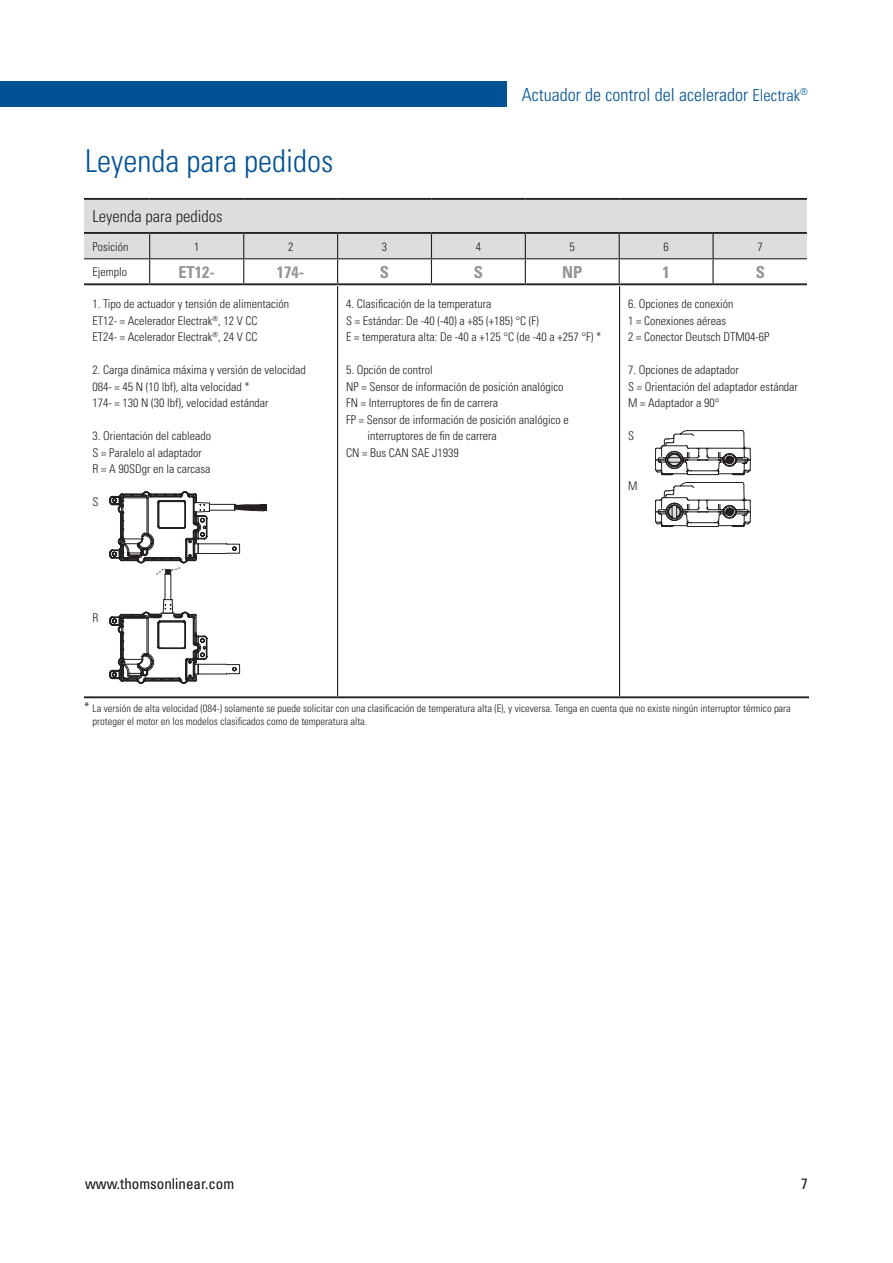
<style>
.page{position:relative;width:893px;height:1263px;background:#fff}
.page>*{position:absolute;margin:0;border:0;box-sizing:border-box;transform-origin:0 0}
.t1{font:300 condensed 31.5px "Univers";color:#005294}
.t2{font:300 condensed 18px "Univers";color:#005294}
.t3{font:300 condensed 16.5px "Univers";color:#231f20}
.t4{font:700 condensed 16.5px "Univers";color:#939598}
.t5{font:condensed 15px "Univers";color:#0c131a}
.t6{font:condensed 15px "Univers";color:#231f20}
.t7{font:300 condensed 12px/16.5px "Univers";color:#231f20}
.t8{font:300 condensed 10.5px/12.6px "Univers";color:#231f20}
.s1{font-size:16.5px}
.s2{font-size:13.5px}
</style>
<div class="page">
<div style="left:0;top:81px;width:507px;height:26px;background:#005294"></div>
<hr style="left:84px;top:198px;width:66px;height:2px;background:#231f20">
<hr style="left:150px;top:198px;width:94px;height:2px;background:#231f20">
<hr style="left:244px;top:198px;width:94px;height:2px;background:#231f20">
<hr style="left:338px;top:198px;width:93px;height:2px;background:#231f20">
<hr style="left:431px;top:198px;width:94px;height:2px;background:#231f20">
<hr style="left:525px;top:198px;width:94px;height:2px;background:#231f20">
<hr style="left:619px;top:198px;width:94px;height:2px;background:#231f20">
<hr style="left:713px;top:198px;width:94px;height:2px;background:#231f20">
<svg style="left:84px;top:199px;width:723px;height:84px"></svg>
<hr style="left:712px;top:234px;width:2px;height:24px;background:#231f20">
<hr style="left:712px;top:259px;width:2px;height:24px;background:#231f20">
<hr style="left:84px;top:258px;width:66px;height:1px;background:#231f20">
<hr style="left:84px;top:283px;width:66px;height:2px;background:#231f20">
<hr style="left:150px;top:283px;width:94px;height:2px;background:#231f20">
<hr style="left:244px;top:283px;width:94px;height:2px;background:#231f20">
<hr style="left:338px;top:283px;width:93px;height:2px;background:#231f20">
<hr style="left:431px;top:283px;width:94px;height:2px;background:#231f20">
<hr style="left:525px;top:283px;width:94px;height:2px;background:#231f20">
<hr style="left:619px;top:283px;width:94px;height:2px;background:#231f20">
<hr style="left:713px;top:283px;width:94px;height:2px;background:#231f20">
<hr style="left:84px;top:696px;width:254px;height:2px;background:#231f20">
<hr style="left:337px;top:286px;width:1px;height:410px;background:#231f20">
<hr style="left:619px;top:286px;width:1px;height:410px;background:#231f20">
<hr style="left:338px;top:696px;width:282px;height:2px;background:#231f20">
<hr style="left:620px;top:696px;width:189px;height:2px;background:#231f20">
<svg style="left:655px;top:430px;width:96px;height:46px"></svg>
<svg style="left:655px;top:482px;width:96px;height:45px"></svg>
<svg style="left:110px;top:491px;width:157px;height:193px"></svg>
<h2 class="t2" style="left:522px;top:83px;width:288px">Actuador de control del acelerador <span class="s1">Electrak</span><sup>®</sup></h2>
<p class="t1" style="left:85px;top:141px;width:250px">Leyenda para pedidos</p>
<p class="t3" style="left:92px;top:207px;width:132px">Leyenda para pedidos</p>
<p class="t7" style="left:92px;top:238px;width:37px">Posición</p>
<p class="t7" style="left:194px;top:238px;width:7px">1</p>
<p class="t7" style="left:288px;top:238px;width:7px">2</p>
<p class="t7" style="left:382px;top:238px;width:7px">3</p>
<p class="t7" style="left:476px;top:238px;width:7px">4</p>
<p class="t7" style="left:570px;top:238px;width:7px">5</p>
<p class="t7" style="left:663px;top:238px;width:7px">6</p>
<p class="t7" style="left:758px;top:238px;width:7px">7</p>
<p class="t7" style="left:92px;top:264px;width:36px">Ejemplo</p>
<p class="t4" style="left:178px;top:262px;width:38px">ET12-</p>
<p class="t4" style="left:277px;top:262px;width:29px">174-</p>
<p class="t4" style="left:380px;top:262px;width:11px">S</p>
<p class="t4" style="left:474px;top:262px;width:11px">S</p>
<p class="t4" style="left:562px;top:262px;width:22px">NP</p>
<p class="t4" style="left:662px;top:262px;width:9px">1</p>
<p class="t4" style="left:756px;top:262px;width:11px">S</p>
<p class="t7" style="left:92px;top:296px;width:198px">1. Tipo de actuador y tensión de alimentación</p>
<p class="t7" style="left:92px;top:312px;width:166px">ET12- = Acelerador Electrak<sup>®</sup>, 12 V CC</p>
<p class="t7" style="left:92px;top:329px;width:166px">ET24- = Acelerador Electrak<sup>®</sup>, 24 V CC</p>
<p class="t7" style="left:92px;top:362px;width:215px">2. Carga dinámica máxima y versión de velocidad</p>
<p class="t7" style="left:92px;top:378px;width:159px">084- = 45 N (10 lbf), alta velocidad *</p>
<p class="t7" style="left:92px;top:395px;width:177px">174- = 130 N (30 lbf), velocidad estándar</p>
<p class="t7" style="left:92px;top:428px;width:120px">3. Orientación del cableado</p>
<p class="t7" style="left:92px;top:444px;width:119px">S = Paralelo al adaptador<br>R = A 90SDgr en la carcasa</p>
<p class="t7" style="left:92px;top:494px;width:8px">S</p>
<p class="t7" style="left:346px;top:296px;width:194px">4. Clasificación de la temperatura<br>S = Estándar: De -40 (-40) a +85 (+185) °C (F)</p>
<p class="t7" style="left:346px;top:329px;width:257px">E = temperatura alta: De -40 a +125 °C (de -40 a +257 °F) *</p>
<p class="t7" style="left:346px;top:362px;width:88px">5. Opción de control</p>
<p class="t7" style="left:346px;top:378px;width:219px">NP = Sensor de información de posición analógico</p>
<p class="t7" style="left:346px;top:395px;width:153px">FN = Interruptores de fin de carrera</p>
<p class="t7" style="left:346px;top:411px;width:224px">FP = Sensor de información de posición analógico e</p>
<p class="t7" style="left:367px;top:428px;width:131px">interruptores de fin de carrera</p>
<p class="t7" style="left:346px;top:444px;width:114px">CN = Bus CAN SAE J1939</p>
<p class="t7" style="left:628px;top:296px;width:107px">6. Opciones de conexión<br>1 = Conexiones aéreas</p>
<p class="t7" style="left:628px;top:329px;width:143px">2 = Conector Deutsch DTM04-6P</p>
<p class="t7" style="left:628px;top:362px;width:112px">7. Opciones de adaptador</p>
<p class="t7" style="left:628px;top:378px;width:171px">S = Orientación del adaptador estándar</p>
<p class="t7" style="left:628px;top:395px;width:93px">M = Adaptador a 90°</p>
<p class="t7" style="left:628px;top:428px;width:7px">S</p>
<p class="t7" style="left:628px;top:477px;width:11px">M</p>
<p class="t7" style="left:92px;top:609px;width:8px">R</p>
<p class="t8" style="left:93px;top:702px;width:700px;text-indent:-9px"><span class="s2">*</span> La versión de alta velocidad (084-) solamente se puede solicitar con una clasificación de temperatura alta (E), y viceversa. Tenga en cuenta que no existe ningún interruptor térmico para proteger el motor en los modelos clasificados como de temperatura alta.</p>
<p class="t5" style="left:85px;top:1174px;width:151px">www.thomsonlinear.com</p>
<p class="t6" style="left:801px;top:1174px;width:8px">7</p>
</div>
